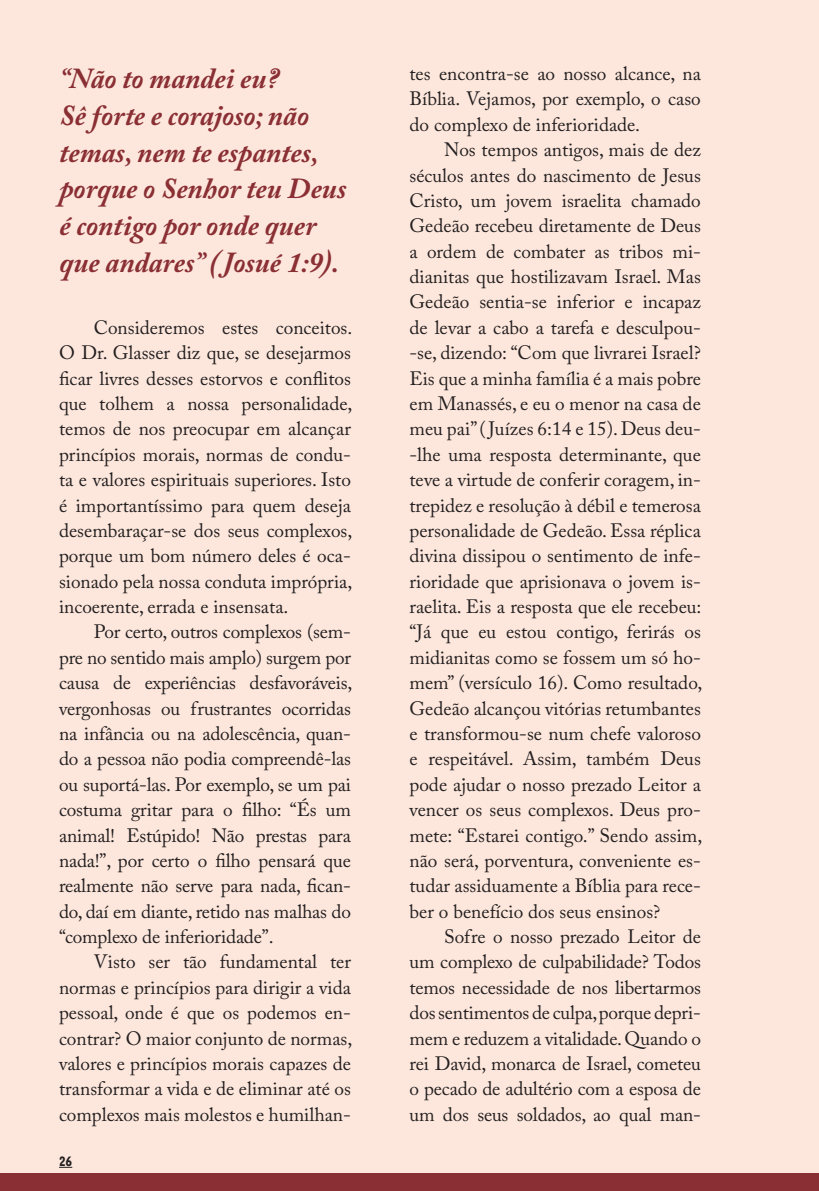
<style>
.page{position:relative;width:819px;height:1191px;background:#fde7dc}
.page>*{position:absolute;margin:0;border:0;box-sizing:border-box;transform-origin:0 0}
.destaques_grandes{font:italic 700 28.88px/36.8px "Adobe Caslon Pro";color:#8a2f34}
.texto_corrido{font:19.25px/25.4px "Adobe Caslon Pro";color:#231f20;text-align:justify}
.t1{font:700 15.75px "Tarzana Nar OT";color:#231f20}
</style>
<div class="page">
<div style="left:0;top:1173px;width:819px;height:18px;background:#8a2f34"></div>
<svg style="left:59px;top:1167px;width:13px;height:1px"></svg>
<p class="destaques_grandes" style="left:60px;top:60px;width:288px">“Não to mandei eu?<br>Sê forte e corajoso; não temas, nem te espantes, porque o Senhor teu Deus é contigo por onde quer que andares” ( Josué 1:9).</p>
<p class="texto_corrido" style="left:59px;top:314px;width:295px;text-indent:35px">Consideremos estes conceitos.<br>O Dr. Glasser diz que, se desejarmos ficar livres desses estorvos e conflitos que tolhem a nossa personalidade, temos de nos preocupar em alcançar princípios morais, normas de condu&shy;ta e valores espirituais superiores. Isto é importantíssimo para quem deseja desembaraçar-se dos seus complexos, porque um bom número deles é oca&shy;sionado pela nossa conduta imprópria, incoerente, errada e insensata.</p>
<p class="texto_corrido" style="left:59px;top:619px;width:295px;text-indent:35px">Por certo, outros complexos (sem&shy;pre no sentido mais amplo) surgem por causa de experiências desfavoráveis, vergonhosas ou frustrantes ocorridas na infância ou na adolescência, quan&shy;do a pessoa não podia compreendê-las ou suportá-las. Por exemplo, se um pai costuma gritar para o filho: “És um animal! Estúpido! Não prestas para nada!”, por certo o filho pensará que realmente não serve para nada, fican&shy;do, daí em diante, retido nas malhas do “complexo de inferioridade”.</p>
<p class="texto_corrido" style="left:59px;top:949px;width:295px;text-indent:35px">Visto ser tão fundamental ter normas e princípios para dirigir a vida pessoal, onde é que os podemos en&shy;contrar? O maior conjunto de normas, valores e princípios morais capazes de transformar a vida e de eliminar até os complexos mais molestos e humilhan-</p>
<p class="t1" style="left:59px;top:1151px;width:15px">26</p>
<p class="texto_corrido" style="left:409px;top:61px;width:293px">tes encontra-se ao nosso alcance, na Bíblia. Vejamos, por exemplo, o caso do complexo de inferioridade.</p>
<p class="texto_corrido" style="left:409px;top:137px;width:294px;text-indent:35px">Nos tempos antigos, mais de dez séculos antes do nascimento de Jesus Cristo, um jovem israelita chamado Gedeão recebeu diretamente de Deus a ordem de combater as tribos mi&shy;dianitas que hostilizavam Israel. Mas Gedeão sentia-se inferior e incapaz de levar a cabo a tarefa e desculpou--se, dizendo: “Com que livrarei Israel?<br>Eis que a minha família é a mais pobre em Manassés, e eu o menor na casa de meu pai” ( Juízes 6:14 e 15). Deus deu--lhe uma resposta determinante, que teve a virtude de conferir coragem, in&shy;trepidez e resolução à débil e temerosa personalidade de Gedeão. Essa réplica divina dissipou o sentimento de infe&shy;rioridade que aprisionava o jovem is&shy;raelita. Eis a resposta que ele recebeu: “Já que eu estou contigo, ferirás os midianitas como se fossem um só ho&shy;mem” (versículo 16). Como resultado, Gedeão alcançou vitórias retumbantes e transformou-se num chefe valoroso e respeitável. Assim, também Deus pode ajudar o nosso prezado Leitor a vencer os seus complexos. Deus pro&shy;mete: “Estarei contigo.” Sendo assim, não será, porventura, conveniente es&shy;tudar assiduamente a Bíblia para rece&shy;ber o benefício dos seus ensinos?</p>
<p class="texto_corrido" style="left:409px;top:923px;width:293px;text-indent:35px">Sofre o nosso prezado Leitor de um complexo de culpabilidade? Todos temos necessidade de nos libertarmos dos sentimentos de culpa, porque depri&shy;mem e reduzem a vitalidade. Quando o rei David, monarca de Israel, cometeu o pecado de adultério com a esposa de um dos seus soldados, ao qual man-</p>
</div>
